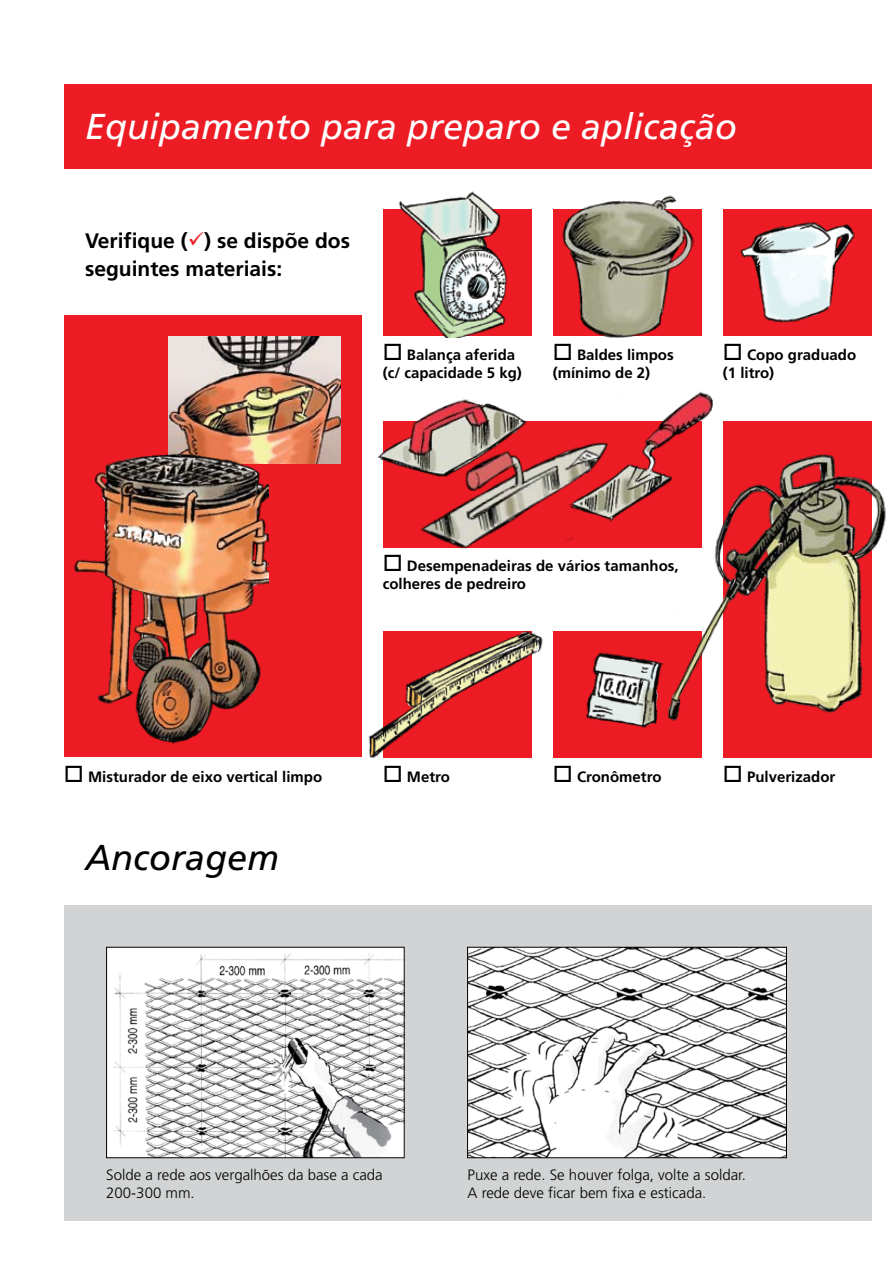
<style>
.page{position:relative;width:893px;height:1263px;background:#fff}
.page>*{position:absolute;margin:0;border:0;box-sizing:border-box;transform-origin:0 0}
.t1{font:italic 36px "Frutiger";color:#fff}
.t2{font:italic 36px "Frutiger";color:#000}
.t3{font:700 21px/28.3px "Frutiger";color:#000}
.t4{font:700 15px/18px "Frutiger";color:#000}
.t5{font:300 15px/18px "Frutiger";color:#000}
.s1{color:#ed1c24}
</style>
<div class="page">
<div style="left:64px;top:84px;width:808px;height:84px;background:#ed1c24"></div>
<div style="left:64px;top:905px;width:808px;height:316px;background:#d1d3d4"></div>
<div style="left:383px;top:210px;width:148px;height:126px;background:#ed1c24"></div>
<div style="left:383px;top:421px;width:319px;height:126px;background:#ed1c24"></div>
<div style="left:553px;top:631px;width:149px;height:127px;background:#ed1c24"></div>
<div style="left:723px;top:210px;width:149px;height:126px;background:#ed1c24"></div>
<div style="left:723px;top:421px;width:149px;height:337px;background:#ed1c24"></div>
<div style="left:64px;top:316px;width:297px;height:441px;background:#ed1c24"></div>
<img style="left:169px;top:337px;width:171px;height:126px">
<img style="left:74px;top:442px;width:194px;height:302px">
<img style="left:554px;top:195px;width:148px;height:143px">
<img style="left:732px;top:209px;width:130px;height:114px">
<img style="left:391px;top:452px;width:245px;height:97px">
<img style="left:377px;top:399px;width:154px;height:86px">
<img style="left:562px;top:391px;width:151px;height:138px">
<img style="left:361px;top:623px;width:182px;height:135px">
<img style="left:585px;top:652px;width:70px;height:76px">
<img style="left:108px;top:949px;width:294px;height:207px">
<div style="left:106px;top:947px;width:298px;height:211px;border:1px solid #000"></div>
<img style="left:469px;top:949px;width:316px;height:207px">
<div style="left:467px;top:947px;width:320px;height:211px;border:1px solid #000"></div>
<img style="left:390px;top:191px;width:123px;height:146px">
<img style="left:655px;top:450px;width:231px;height:275px">
<h1 class="t1" style="left:85px;top:106px;width:654px">Equipamento para preparo e aplicação</h1>
<h2 class="t3" style="left:85px;top:226px;width:267px">Verifique (<span class="s1">✓</span>) se dispõe dos seguintes materiais:</h2>
<p class="t4" style="left:383px;top:346px;width:141px">□ Balança aferida (c/ capacidade 5 kg)</p>
<p class="t4" style="left:553px;top:346px;width:122px">□ Baldes limpos (mínimo de 2)</p>
<p class="t4" style="left:723px;top:346px;width:135px">□ Copo graduado (1 litro)</p>
<p class="t4" style="left:383px;top:557px;width:297px">□ Desempenadeiras de vários tamanhos, colheres de pedreiro</p>
<p class="t4" style="left:64px;top:767px;width:260px">□ Misturador de eixo vertical limpo</p>
<h1 class="t2" style="left:85px;top:836px;width:196px">Ancoragem</h1>
<p class="t4" style="left:383px;top:767px;width:69px">□ Metro</p>
<p class="t4" style="left:553px;top:767px;width:110px">□ Cronômetro</p>
<p class="t4" style="left:723px;top:767px;width:114px">□ Pulverizador</p>
<p class="t5" style="left:106px;top:1166px;width:278px">Solde a rede aos vergalhões da base a cada<br>200-300 mm.</p>
<p class="t5" style="left:468px;top:1166px;width:280px">Puxe a rede. Se houver folga, volte a soldar.<br>A rede deve ficar bem fixa e esticada.</p>
</div>
